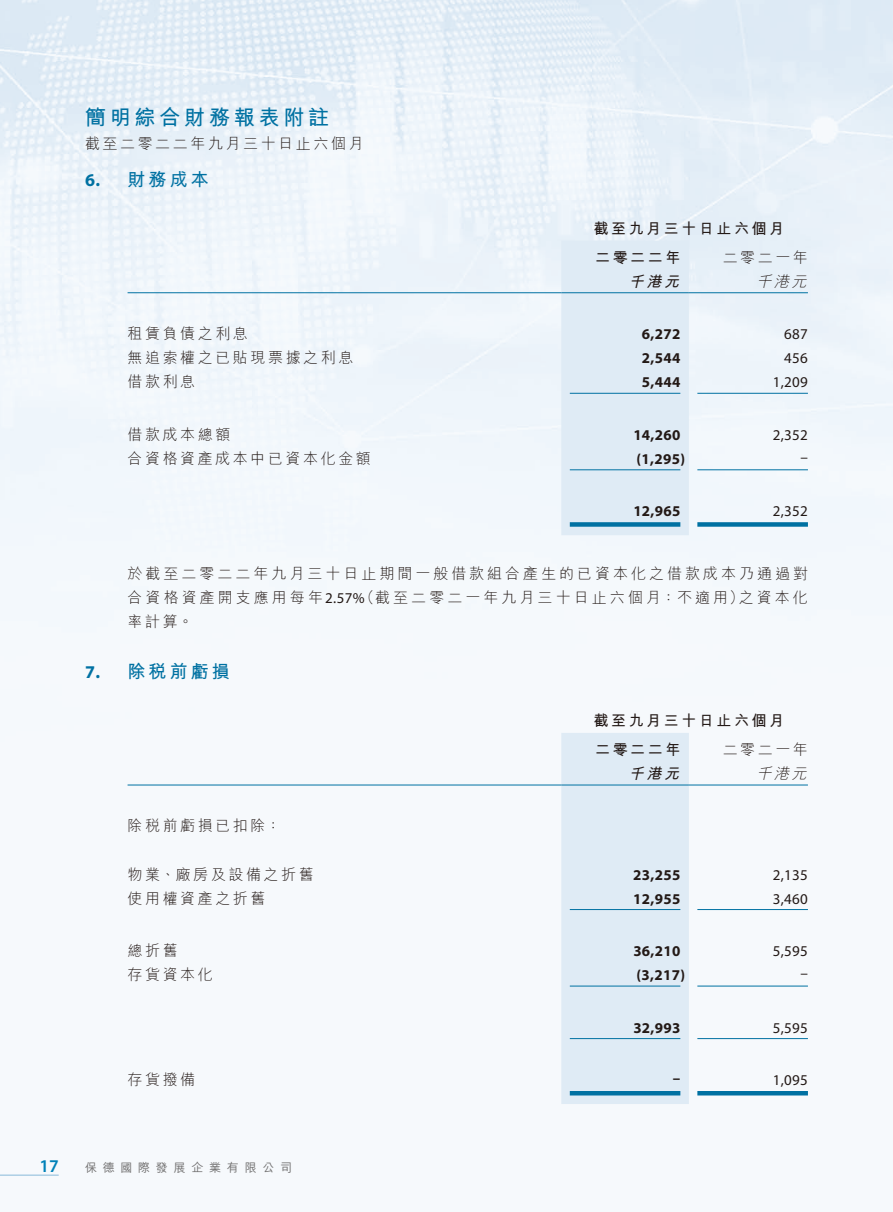
<style>
.page{position:relative;width:893px;height:1212px;background:#fff}
.page>*{position:absolute;margin:0;border:0;box-sizing:border-box;transform-origin:0 0}
.t1{font:700 21px "M Hei HK";letter-spacing:.18em;color:#0071a2}
.t2{font:700 18px "M Hei HK";letter-spacing:.17em;color:#0071a2}
.t3{font:700 18px "Myriad Pro";color:#0071a2}
.t4{font:600 18px "Myriad Pro";color:#0081b8}
.t5{font:300 15px "M Hei HK";letter-spacing:.17em;color:#231916}
.t6{font:700 15px "Myriad Pro";letter-spacing:.02em;color:#231916}
.t7{font:15px "Myriad Pro";letter-spacing:.02em;color:#231916}
.t8{font:300 15px/24px "M Hei HK";letter-spacing:.2em;color:#231916;text-align:right}
.t9{font:300 15px/24px "M Hei HK";letter-spacing:.205em;color:#231916}
.t10{font:700 15px "M Hei HK";letter-spacing:.17em;color:#231916}
.t11{font:italic 300 15px "M Hei HK";color:#231916}
.t12{font:italic 700 15px "M Hei HK";color:#231916}
.t13{font:500 12px "M Hei HK";letter-spacing:.48em;color:#6e6d6d}
.s1{font-family:"Myriad Pro";font-weight:400}
</style>
<div class="page">
<img style="left:0;top:0;width:893px;height:1175px">
<hr style="left:0;top:1175px;width:59px;height:1px;background:#87b9d9">
<div style="left:561px;top:241px;width:128px;height:294px;background:#dfebf5"></div>
<hr style="left:128px;top:292px;width:433px;height:1px;background:#0071a2">
<hr style="left:561px;top:292px;width:128px;height:1px;background:#0071a2">
<hr style="left:689px;top:292px;width:119px;height:1px;background:#0071a2">
<hr style="left:570px;top:393px;width:110px;height:1px;background:#0071a2">
<hr style="left:697px;top:393px;width:111px;height:1px;background:#0071a2">
<hr style="left:570px;top:469px;width:110px;height:1px;background:#0071a2">
<hr style="left:697px;top:469px;width:111px;height:1px;background:#0071a2">
<div style="left:570px;top:522px;width:110px;height:5px;background:#0071a2"></div>
<div style="left:697px;top:522px;width:111px;height:5px;background:#0071a2"></div>
<div style="left:561px;top:733px;width:128px;height:371px;background:#dfebf5"></div>
<hr style="left:128px;top:785px;width:433px;height:1px;background:#0071a2">
<hr style="left:561px;top:785px;width:128px;height:1px;background:#0071a2">
<hr style="left:689px;top:785px;width:119px;height:1px;background:#0071a2">
<hr style="left:570px;top:909px;width:110px;height:1px;background:#0071a2">
<hr style="left:697px;top:909px;width:111px;height:1px;background:#0071a2">
<hr style="left:570px;top:986px;width:110px;height:1px;background:#0071a2">
<hr style="left:697px;top:986px;width:111px;height:1px;background:#0071a2">
<hr style="left:570px;top:1038px;width:110px;height:1px;background:#0071a2">
<hr style="left:697px;top:1038px;width:111px;height:1px;background:#0071a2">
<hr style="left:570px;top:1091px;width:110px;height:4px;background:#0071a2">
<hr style="left:697px;top:1091px;width:111px;height:4px;background:#0071a2">
<h1 class="t1" style="left:85px;top:102px;width:246px">簡明綜合財務報表附註</h1>
<p class="t5" style="left:85px;top:136px;width:280px">截至二零二二年九月三十日止六個月</p>
<p class="t2" style="left:128px;top:166px;width:83px">財務成本</p>
<p class="t3" style="left:85px;top:168px;width:17px">6.</p>
<p class="t10" style="left:594px;top:218px;width:192px">截至九月三十日止六個月</p>
<p class="t5" style="left:723px;top:249px;width:87px">二零二一年</p>
<p class="t10" style="left:595px;top:246px;width:87px">二零二二年</p>
<p class="t12" style="left:629px;top:270px;width:56px">千港元</p>
<p class="t11" style="left:756px;top:273px;width:55px">千港元</p>
<p class="t5" style="left:128px;top:326px;width:122px">租賃負債之利息</p>
<p class="t6" style="left:642px;top:324px;width:40px">6,272</p>
<p class="t7" style="left:784px;top:325px;width:25px">687</p>
<p class="t5" style="left:128px;top:350px;width:227px">無追索權之已貼現票據之利息</p>
<p class="t6" style="left:642px;top:348px;width:40px">2,544</p>
<p class="t7" style="left:784px;top:349px;width:25px">456</p>
<p class="t5" style="left:128px;top:374px;width:69px">借款利息</p>
<p class="t6" style="left:642px;top:372px;width:40px">5,444</p>
<p class="t7" style="left:773px;top:373px;width:37px">1,209</p>
<p class="t5" style="left:128px;top:427px;width:104px">借款成本總額</p>
<p class="t6" style="left:633px;top:425px;width:49px">14,260</p>
<p class="t7" style="left:773px;top:425px;width:37px">2,352</p>
<p class="t5" style="left:128px;top:451px;width:245px">合資格資產成本中已資本化金額</p>
<p class="t6" style="left:637px;top:449px;width:50px">)1,295(</p>
<p class="t7" style="left:800px;top:447px;width:9px">–</p>
<p class="t6" style="left:633px;top:501px;width:49px">12,965</p>
<p class="t7" style="left:773px;top:502px;width:37px">2,352</p>
<p class="t3" style="left:85px;top:661px;width:17px">7.</p>
<p class="t8" style="left:128px;top:562px;width:682px">於截至二零二二年九月三十日止期間一般借款組合產生的已資本化之借款成本乃通過對之資本化</p>
<p class="t9" style="left:359px;top:586px;width:386px">（截至二零二一年九月三十日止六個月：不適用）</p>
<p class="t9" style="left:128px;top:586px;width:239px">合資格資產開支應用每年<span class="s1">2.57%</span>率計算。</p>
<p class="t2" style="left:128px;top:659px;width:104px">除稅前虧損</p>
<p class="t10" style="left:594px;top:710px;width:192px">截至九月三十日止六個月</p>
<p class="t5" style="left:723px;top:742px;width:87px">二零二一年</p>
<p class="t10" style="left:595px;top:738px;width:87px">二零二二年</p>
<p class="t12" style="left:629px;top:762px;width:56px">千港元</p>
<p class="t11" style="left:756px;top:766px;width:55px">千港元</p>
<p class="t5" style="left:128px;top:818px;width:155px">除稅前虧損已扣除：</p>
<p class="t5" style="left:128px;top:866px;width:188px">物業、廠房及設備之折舊</p>
<p class="t6" style="left:633px;top:865px;width:49px">23,255</p>
<p class="t7" style="left:773px;top:865px;width:37px">2,135</p>
<p class="t5" style="left:128px;top:890px;width:139px">使用權資產之折舊</p>
<p class="t6" style="left:633px;top:889px;width:49px">12,955</p>
<p class="t7" style="left:773px;top:889px;width:37px">3,460</p>
<p class="t5" style="left:128px;top:943px;width:52px">總折舊</p>
<p class="t6" style="left:633px;top:941px;width:49px">36,210</p>
<p class="t7" style="left:773px;top:942px;width:37px">5,595</p>
<p class="t5" style="left:128px;top:967px;width:87px">存貨資本化</p>
<p class="t6" style="left:637px;top:965px;width:50px">)3,217(</p>
<p class="t7" style="left:800px;top:963px;width:9px">–</p>
<p class="t6" style="left:633px;top:1018px;width:49px">32,993</p>
<p class="t7" style="left:773px;top:1018px;width:37px">5,595</p>
<p class="t5" style="left:128px;top:1072px;width:69px">存貨撥備</p>
<p class="t6" style="left:673px;top:1068px;width:9px">–</p>
<p class="t7" style="left:773px;top:1071px;width:37px">1,095</p>
<p class="t4" style="left:39px;top:1154px;width:21px">17</p>
<p class="t13" style="left:85px;top:1158px;width:209px">保德國際發展企業有限公司</p>
</div>
